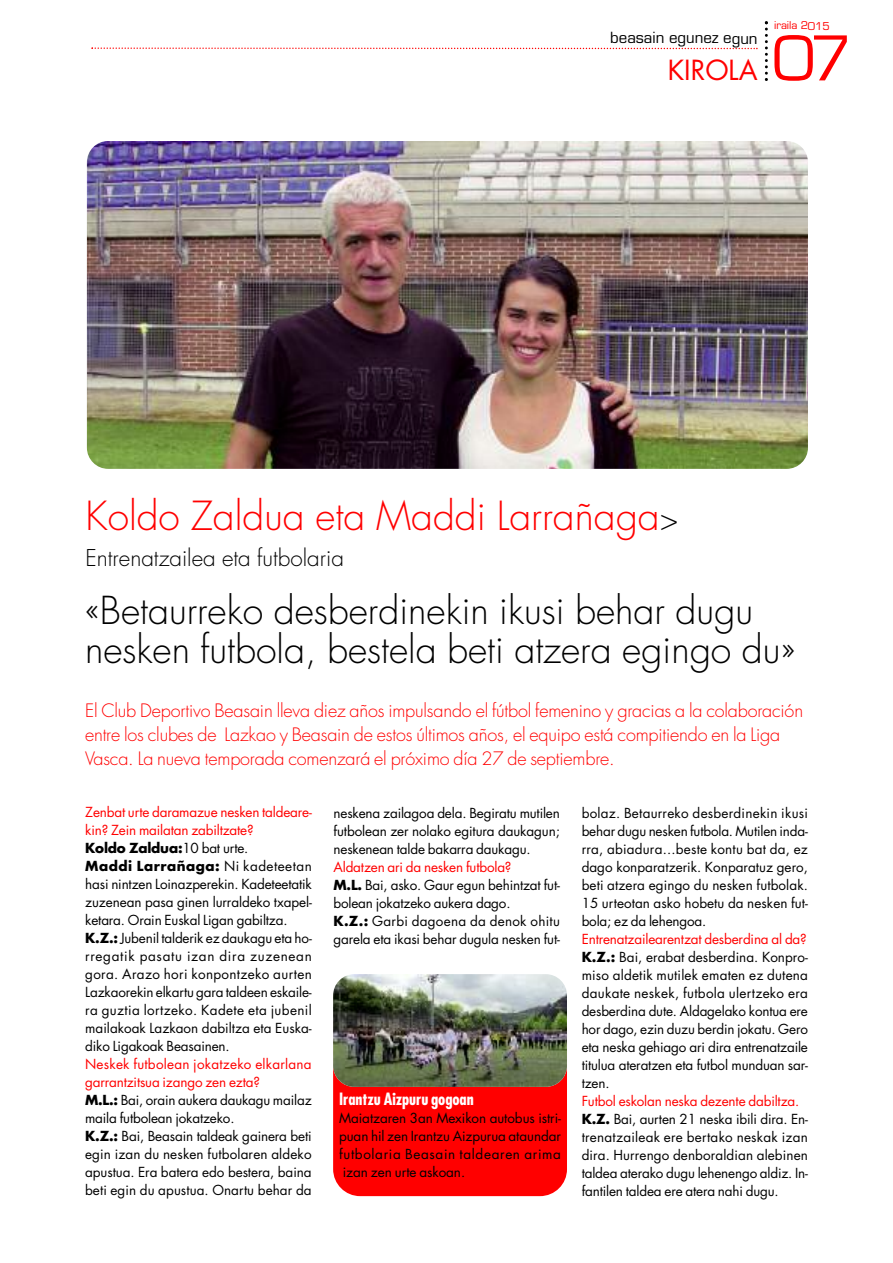
<style>
.page{position:relative;width:893px;height:1263px;background:#fff}
.page>*{position:absolute;margin:0;border:0;box-sizing:border-box;transform-origin:0 0}
.t1{font:60px "Eurostile";color:#f00}
.t2{font:300 39px "Futura";color:#f00}
.t3{font:300 37.5px/39px "Futura";color:#000}
.t4{font:27px "Futura";color:#f00}
.t5{font:300 22.5px "Futura";color:#000}
.t6{font:300 18px/24px "Futura";letter-spacing:-.01em;color:#f00}
.t7{font:700 condensed 16.5px "Futura";letter-spacing:-.005em;color:#fff}
.t8{font:15px "Eurostile";color:#000}
.t9{font:13.5px/18px "Futura";letter-spacing:-.01em;color:#000}
.t10{font:10.5px "Eurostile";letter-spacing:-.005em;color:#f00}
.s1{font-size:30px;color:#000}
.s2{color:#f00}
.s3{font-weight:700}
</style>
<div class="page">
<svg style="left:91px;top:47px;width:667px;height:2px"></svg>
<svg style="left:765px;top:21px;width:3px;height:60px"></svg>
<img style="left:87px;top:141px;width:721px;height:328px;border-radius:21px">
<div style="left:333px;top:998px;width:234px;height:198px;background:#f00;border-radius:27px"></div>
<img style="left:333px;top:974px;width:234px;height:113px;border-radius:21px">
<p class="t8" style="left:610px;top:32px;width:149px">beasain egunez egun</p>
<h3 class="t4" style="left:668px;top:58px;width:91px">KIROLA</h3>
<p class="t10" style="left:774px;top:22px;width:57px">iraila 2015</p>
<h1 class="t1" style="left:773px;top:35px;width:80px">07</h1>
<h2 class="t2" style="left:85px;top:497px;width:594px">Koldo Zaldua eta Maddi Larrañaga<span class="s1">&gt;</span></h2>
<h3 class="t5" style="left:85px;top:547px;width:260px">Entrenatzailea eta futbolaria</h3>
<h3 class="t3" style="left:85px;top:594px;width:712px">«Betaurreko desberdinekin ikusi behar dugu nesken futbola, bestela beti atzera egingo du»</h3>
<p class="t6" style="left:85px;top:700px;width:720px">El Club Deportivo Beasain lleva diez años impulsando el fútbol femenino y gracias a la colaboración entre los clubes de Lazkao y Beasain de estos últimos años, el equipo está compitiendo en la Liga<br>Vasca. La nueva temporada comenzará el próximo día 27 de septiembre.</p>
<p class="t9" style="left:334px;top:805px;width:228px;text-align:justify">neskena zailagoa dela. Begiratu mutilen futbolean zer nolako egitura daukagun; neskenean talde bakarra daukagu.</p>
<p class="t9" style="left:334px;top:859px;width:228px"><span class="s2">Aldatzen ari da nesken futbola?<br></span><span class="s3">M.L.</span> Bai, asko. Gaur egun behintzat fut&shy;bolean jokatzeko aukera dago.<br><span class="s3">K.Z.:</span> Garbi dagoena da denok ohitu garela eta ikasi behar dugula nesken fut-</p>
<p class="t9" style="left:85px;top:804px;width:228px"><span class="s2">Zenbat urte daramazue nesken taldeare&shy;kin? Zein mailatan zabiltzate?<br></span><span class="s3">Koldo Zaldua:</span>10 bat urte.<br><span class="s3">Maddi Larrañaga:</span> Ni kadeteetan hasi nintzen Loinazperekin. Kadeteetatik zuzenean pasa ginen lurraldeko txapel&shy;ketara. Orain Euskal Ligan gabiltza.<br><span class="s3">K.Z.:</span> Jubenil talderik ez daukagu eta ho&shy;rregatik pasatu izan dira zuzenean gora. Arazo hori konpontzeko aurten Lazkaorekin elkartu gara taldeen eskaile&shy;ra guztia lortzeko. Kadete eta jubenil mailakoak Lazkaon dabiltza eta Euska&shy;diko Ligakoak Beasainen.</p>
<p class="t9" style="left:85px;top:1056px;width:228px"><span class="s2">Neskek futbolean jokatzeko elkarlana garrantzitsua izango zen ezta?<br></span><span class="s3">M.L.:</span> Bai, orain aukera daukagu mailaz maila futbolean jokatzeko.<br><span class="s3">K.Z.:</span> Bai, Beasain taldeak gainera beti egin izan du nesken futbolaren aldeko apustua. Era batera edo bestera, baina beti egin du apustua. Onartu behar da</p>
<p class="t9" style="left:582px;top:805px;width:228px;text-align:justify">bolaz. Betaurreko desberdinekin ikusi behar dugu nesken futbola. Mutilen inda&shy;rra, abiadura...beste kontu bat da, ez dago konparatzerik. Konparatuz gero, beti atzera egingo du nesken futbolak.<br>15 urteotan asko hobetu da nesken fut&shy;bola; ez da lehengoa.</p>
<p class="t9" style="left:582px;top:931px;width:228px;text-align:justify"><span class="s2">Entrenatzailearentzat desberdina al da?<br></span><span class="s3">K.Z.:</span> Bai, erabat desberdina. Konpro&shy;miso aldetik mutilek ematen ez dutena daukate neskek, futbola ulertzeko era desberdina dute. Aldagelako kontua ere hor dago, ezin duzu berdin jokatu. Gero eta neska gehiago ari dira entrenatzaile titulua ateratzen eta futbol munduan sar&shy;tzen.</p>
<p class="t9" style="left:582px;top:1093px;width:228px"><span class="s2">Futbol eskolan neska dezente dabiltza.<br></span><span class="s3">K.Z.</span> Bai, aurten 21 neska ibili dira. En&shy;trenatzaileak ere bertako neskak izan dira. Hurrengo denboraldian alebinen taldea aterako dugu lehenengo aldiz. In&shy;fantilen taldea ere atera nahi dugu.</p>
<p class="t7" style="left:339px;top:1091px;width:136px">Irantzu Aizpuru gogoan</p>
<p class="t9" style="left:339px;top:1110px;width:223px;text-align:justify">Maiatzaren 3an Mexikon autobus istri&shy;puan hil zen Irantzu Aizpurua ataundar futbolaria Beasain taldearen arima izan zen urte askoan.</p>
</div>
